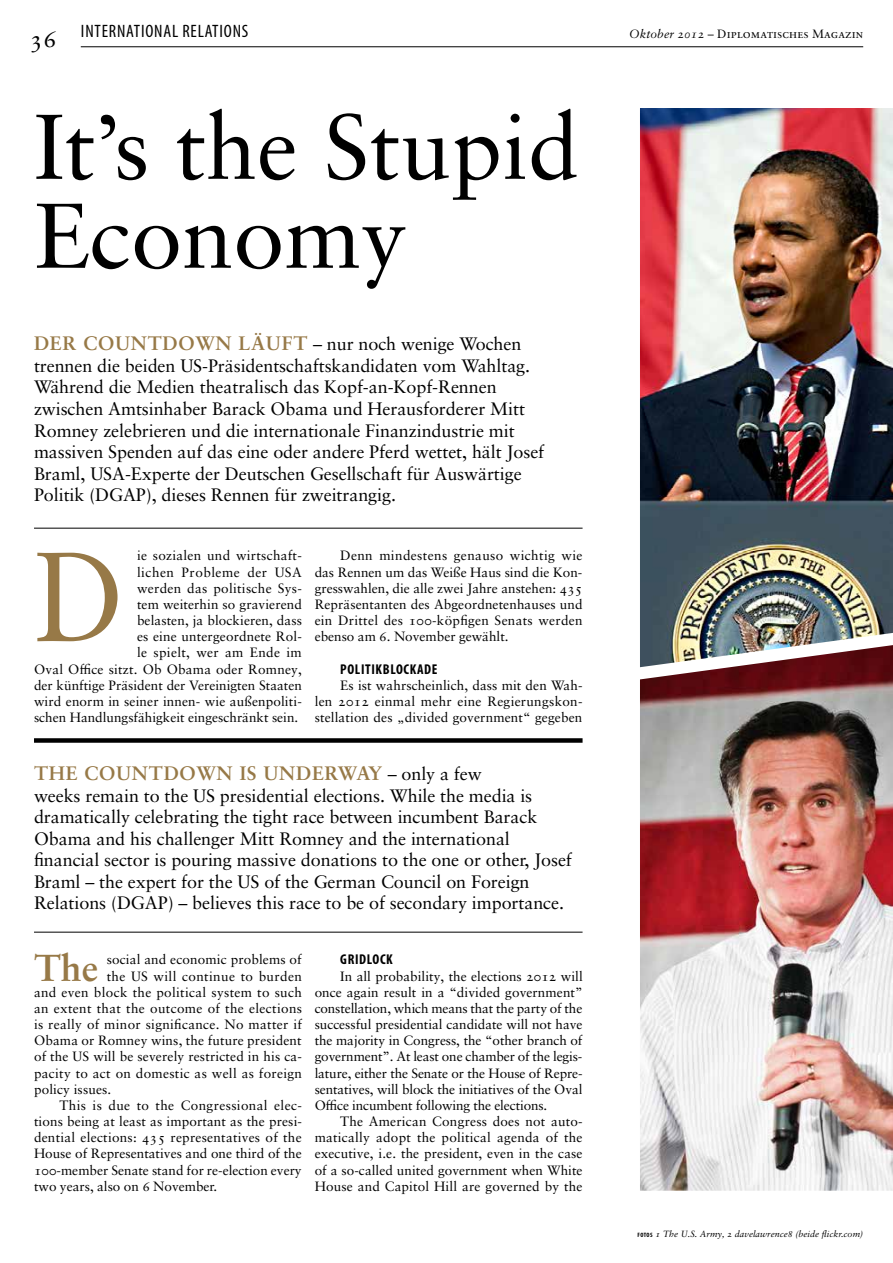
<style>
.page{position:relative;width:893px;height:1263px;background:#fff}
.page>*{position:absolute;margin:0;border:0;box-sizing:border-box;transform-origin:0 0}
.t1{font:126.9px "Sabon LT Pro";color:#977947;scale:.91 1}
.t2{font:91.95px/88.9px "Sabon LT Pro";color:#000}
.t3{font:700 37.5px "Sabon LT Pro";color:#977947}
.t4{font:700 19.5px "Sabon LT Pro";letter-spacing:.035em;color:#977947}
.t5{font:18px/21.6px "Sabon LT Pro";letter-spacing:-.005em;color:#000}
.t6{font:condensed 18px "Myriad Pro";letter-spacing:.045em;color:#000}
.t7{font:700 condensed 14.25px "Myriad Pro";letter-spacing:.045em;color:#000}
.t8{font:13.5px/16.2px "Sabon LT Pro";letter-spacing:.01em;color:#000;text-align:justify}
.t9{font:12px "Sabon LT Pro";letter-spacing:.005em;color:#000}
.t10{font:italic 9px "Sabon LT Pro";letter-spacing:.005em;color:#000}
.t11{font:700 condensed 6.3px "Myriad Pro";color:#000}
.s1{font-family:"Sabon LT Pro";font-stretch:normal;font-size:24px}
.s2{font-style:italic}
</style>
<div class="page">
<hr style="left:81px;top:47px;width:782px;height:1px;background:#000">
<div style="left:34px;top:738px;width:549px;height:5px;background:#000"></div>
<hr style="left:34px;top:932px;width:549px;height:1px;background:#000">
<hr style="left:34px;top:528px;width:549px;height:1px;background:#000">
<img style="left:640px;top:667px;width:253px;height:524px">
<img style="left:640px;top:108px;width:253px;height:559px">
<h3 class="t6" style="left:30px;top:21px;width:219px"><span class="s1">36</span> INTERNATIONAL RELATIONS</h3>
<p class="t9" style="left:629px;top:26px;width:236px"><span class="s2">Oktober 2012</span> – Diplomatisches Magazin</p>
<h2 class="t2" style="left:34px;top:100px;width:546px">It’s the Stupid<br>Economy</h2>
<h3 class="t4" style="left:34px;top:331px;width:82px">DER COUNTDOWN</h3>
<h3 class="t4" style="left:239px;top:331px;width:42px">LÄUFT</h3>
<p class="t5" style="left:34px;top:333px;width:512px;text-indent:279px">– nur noch wenige Wochen trennen die beiden US-Präsidentschaftskandidaten vom Wahltag.<br>Während die Medien theatralisch das Kopf-an-Kopf-Rennen zwischen Amtsinhaber Barack Obama und Herausforderer Mitt Romney zelebrieren und die internationale Finanzindustrie mit massiven Spenden auf das eine oder andere Pferd wettet, hält Josef Braml, USA-Experte der Deutschen Gesellschaft für Auswärtige Politik (DGAP), dieses Rennen für zweitrangig.</p>
<p class="t8" style="left:34px;top:547px;width:269px;text-align:right">ie sozialen und wirtschaft-<br>lichen Probleme der USA<br>werden das politische Sys-<br>tem weiterhin so gravierend<br>belasten, ja blockieren, dass<br>es eine untergeordnete Rol-<br>le spielt, wer am Ende im<br>Oval Office sitzt. Ob Obama oder Romney, der künftige Präsident der Vereinigten Staaten wird enorm in seiner innen- wie außenpoliti&shy;schen Handlungsfähigkeit eingeschränkt sein.</p>
<p class="t8" style="left:315px;top:547px;width:269px;text-indent:26px">Denn mindestens genauso wichtig wie das Rennen um das Weiße Haus sind die Kon&shy;gresswahlen, die alle zwei Jahre anstehen: 435<br>Repräsentanten des Abgeordnetenhauses und ein Drittel des 100-köpfigen Senats werden ebenso am 6. November gewählt.</p>
<h1 class="t1" style="left:34px;top:517px;width:90px">D</h1>
<p class="t7" style="left:340px;top:660px;width:91px">POLITI KBLOCKADE</p>
<p class="t8" style="left:315px;top:677px;width:269px;text-indent:26px">Es ist wahrscheinlich, dass mit den Wah&shy;len 2012 einmal mehr eine Regierungskon&shy;stellation des „divided government“ gegeben</p>
<h3 class="t4" style="left:34px;top:761px;width:68px">THE COUNTDOWN</h3>
<h3 class="t4" style="left:240px;top:761px;width:40px">IS UNDERWAY</h3>
<p class="t5" style="left:34px;top:763px;width:540px;text-indent:354px">– only a few<br>weeks remain to the US presidential elections. While the media is dramatically celebrating the tight race between incumbent Barack Obama and his challenger Mitt Romney and the international financial sector is pouring massive donations to the one or other, Josef Braml – the expert for the US of the German Council on Foreign Relations (DGAP) – believes this race to be of secondary importance.</p>
<h3 class="t3" style="left:34px;top:944px;width:66px">THE</h3>
<p class="t8" style="left:107px;top:951px;width:197px">social and economic problems of</p>
<p class="t8" style="left:107px;top:967px;width:197px">the US will continue to burden</p>
<p class="t8" style="left:34px;top:984px;width:269px">and even block the political system to such</p>
<p class="t8" style="left:34px;top:1000px;width:270px">an extent that the outcome of the elections</p>
<p class="t8" style="left:34px;top:1016px;width:270px">is really of minor significance. No matter if</p>
<p class="t8" style="left:34px;top:1032px;width:269px">Obama or Romney wins, the future president</p>
<p class="t8" style="left:34px;top:1048px;width:269px">of the US will be severely restricted in his ca-</p>
<p class="t8" style="left:34px;top:1064px;width:269px">pacity to act on domestic as well as foreign</p>
<p class="t8" style="left:34px;top:1080px;width:79px">policy issues.</p>
<p class="t8" style="left:60px;top:1097px;width:244px">This is due to the Congressional elec-</p>
<p class="t8" style="left:34px;top:1113px;width:270px">tions being at least as important as the presi-</p>
<p class="t8" style="left:34px;top:1129px;width:269px">dential elections: 435 representatives of the</p>
<p class="t8" style="left:34px;top:1145px;width:269px">House of Representatives and one third of the</p>
<p class="t8" style="left:34px;top:1161px;width:269px">100-member Senate stand for re-election every</p>
<p class="t8" style="left:34px;top:1177px;width:185px">two years, also on 6 November.</p>
<p class="t7" style="left:340px;top:951px;width:54px">GRIDLOCK</p>
<p class="t8" style="left:315px;top:967px;width:270px;text-indent:26px">In all probability, the elections 2012 will once again result in a “divided government” constellation, which means that the party of the successful presidential candidate will not have the majority in Congress, the “other branch of government”. At least one chamber of the legis&shy;lature, either the Senate or the House of Repre&shy;sentatives, will block the initiatives of the Oval Office incumbent following the elections.</p>
<p class="t8" style="left:315px;top:1113px;width:270px;text-indent:26px">The American Congress does not auto&shy;matically adopt the political agenda of the executive, i.e. the president, even in the case of a so-called united government when White House and Capitol Hill are governed by the</p>
<p class="t11" style="left:637px;top:1231px;width:7px">FOTOS</p>
<p class="t10" style="left:655px;top:1228px;width:209px">1 The U.S. Army, 2 davelawrence8 (beide flickr.com)</p>
</div>
